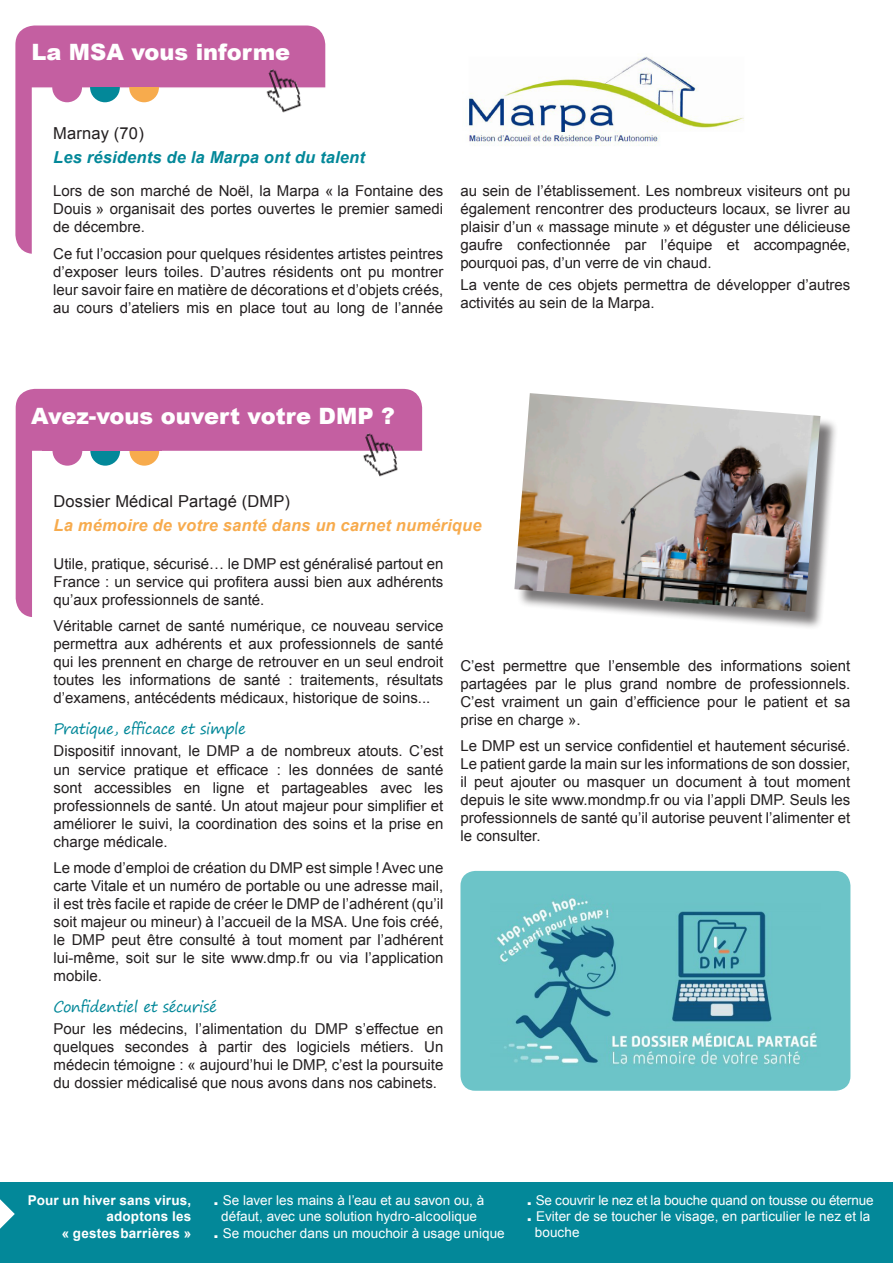
<style>
.page{position:relative;width:893px;height:1263px;background:#fff}
.page>*{position:absolute;margin:0;border:0;box-sizing:border-box;transform-origin:0 0}
.t1{font:900 22.5px "Arial";color:#fff}
.t2{font:18px "Arial";color:#fff}
.t3{font:italic 700 16.5px "Arial";letter-spacing:.01em;color:#f7ab4d}
.t4{font:16.5px "Arial";letter-spacing:.01em;color:#231f20}
.t5{font:italic 700 16.5px "Arial";letter-spacing:.01em;color:#038899}
.t6{font:15px/18px "Arial";color:#231f20;text-align:justify}
.t7{font:15px "Segoe Print";letter-spacing:-.03em;color:#038899}
.t8{font:13.5px "Arial";letter-spacing:.005em;color:#fff}
.t9{font:700 13.5px/16.2px "Arial";letter-spacing:.015em;color:#fff;text-align:right}
.t10{font:13.5px "Arial";letter-spacing:-.015em;color:#fff}
.s1{font-weight:900}
</style>
<div class="page">
<div style="left:15px;top:26px;width:310px;height:228px;background:#c45fa1;border-radius:19px"></div>
<div style="left:32px;top:87px;width:303px;height:196px;background:#fff"></div>
<div style="left:0;top:1182px;width:893px;height:81px;background:#038899"></div>
<svg style="left:0;top:1199px;width:15px;height:30px"></svg>
<img style="left:253px;top:69px;width:60px;height:44px">
<div style="left:52px;top:73px;width:30px;height:29px;background:#c45fa1;border-radius:50%"></div>
<div style="left:90px;top:73px;width:30px;height:29px;background:#038899;border-radius:50%"></div>
<div style="left:129px;top:73px;width:30px;height:29px;background:#f7ab4d;border-radius:50%"></div>
<div style="left:43px;top:70px;width:119px;height:17px;background:#c45fa1"></div>
<div style="left:16px;top:389px;width:406px;height:228px;background:#c45fa1;border-radius:19px"></div>
<div style="left:32px;top:451px;width:436px;height:195px;background:#fff"></div>
<img style="left:350px;top:433px;width:60px;height:44px">
<div style="left:53px;top:436px;width:29px;height:30px;background:#c45fa1;border-radius:50%"></div>
<div style="left:90px;top:436px;width:30px;height:30px;background:#038899;border-radius:50%"></div>
<div style="left:129px;top:436px;width:30px;height:30px;background:#f7ab4d;border-radius:50%"></div>
<div style="left:43px;top:433px;width:119px;height:17px;background:#c45fa1"></div>
<div style="left:517px;top:396px;width:322px;height:234px;background:#231f20;opacity:.6"></div>
<img style="left:514px;top:393px;width:306px;height:219px">
<div style="left:460px;top:871px;width:390px;height:220px;background:#6cc4c8;border-radius:15px"></div>
<img style="left:496px;top:897px;width:321px;height:169px">
<img style="left:468px;top:56px;width:276px;height:90px">
<p class="t2" style="left:64px;top:33px;width:173px">La MSA vous informe</p>
<h1 class="t1" style="left:31px;top:35px;width:260px">La MSA vous informe</h1>
<p class="t4" style="left:53px;top:122px;width:92px">Marnay (70)</p>
<p class="t5" style="left:53px;top:146px;width:313px">Les résidents de la Marpa ont du talent</p>
<p class="t6" style="left:53px;top:182px;width:392px">Lors de son marché de Noël, la Marpa « la Fontaine des Douis » organisait des portes ouvertes le premier samedi de décembre.</p>
<p class="t6" style="left:53px;top:244px;width:392px">Ce fut l’occasion pour quelques résidentes artistes peintres d’exposer leurs toiles. D’autres résidents ont pu montrer leur savoir faire en matière de décorations et d’objets créés, au cours d’ateliers mis en place tout au long de l’année</p>
<p class="t6" style="left:460px;top:182px;width:392px">au sein de l’établissement. Les nombreux visiteurs ont pu également rencontrer des producteurs locaux, se livrer au plaisir d’un « massage minute » et déguster une délicieuse gaufre confectionnée par l’équipe et accompagnée, pourquoi pas, d’un verre de vin chaud.</p>
<p class="t6" style="left:460px;top:276px;width:392px">La vente de ces objets permettra de développer d’autres activités au sein de la Marpa.</p>
<p class="t2" style="left:64px;top:397px;width:173px">La MSA vous informe</p>
<h1 class="t1" style="left:31px;top:400px;width:365px">Avez-vous ouvert votre DMP ?</h1>
<p class="t4" style="left:54px;top:490px;width:238px">Dossier Médical Partagé (DMP)</p>
<p class="t3" style="left:54px;top:514px;width:430px">La mémoire de votre santé dans un carnet numérique</p>
<p class="t6" style="left:54px;top:555px;width:391px">Utile, pratique, sécurisé… le DMP est généralisé partout en France : un service qui profitera aussi bien aux adhérents qu’aux professionnels de santé.</p>
<p class="t6" style="left:54px;top:617px;width:391px">Véritable carnet de santé numérique, ce nouveau service permettra aux adhérents et aux professionnels de santé qui les prennent en charge de retrouver en un seul endroit toutes les informations de santé : traitements, résultats d’examens, antécédents médicaux, historique de soins...</p>
<p class="t7" style="left:54px;top:715px;width:194px">Pratique, efficace et simple</p>
<p class="t6" style="left:54px;top:742px;width:391px">Dispositif innovant, le DMP a de nombreux atouts. C’est un service pratique et efficace : les données de santé sont accessibles en ligne et partageables avec les professionnels de santé. Un atout majeur pour simplifier et améliorer le suivi, la coordination des soins et la prise en charge médicale.</p>
<p class="t6" style="left:54px;top:859px;width:391px">Le mode d’emploi de création du DMP est simple ! Avec une carte Vitale et un numéro de portable ou une adresse mail, il est très facile et rapide de créer le DMP de l’adhérent (qu’il soit majeur ou mineur) à l’accueil de la MSA. Une fois créé, le DMP peut être consulté à tout moment par l’adhérent lui-même, soit sur le site www.dmp.fr ou via l’application mobile.</p>
<p class="t7" style="left:54px;top:993px;width:165px">Confidentiel et sécurisé</p>
<p class="t6" style="left:54px;top:1020px;width:391px">Pour les médecins, l’alimentation du DMP s’effectue en quelques secondes à partir des logiciels métiers. Un médecin témoigne : « aujourd’hui le DMP, c’est la poursuite du dossier médicalisé que nous avons dans nos cabinets.</p>
<p class="t6" style="left:460px;top:657px;width:391px">C’est permettre que l’ensemble des informations soient partagées par le plus grand nombre de professionnels.<br>C’est vraiment un gain d’efficience pour le patient et sa prise en charge ».</p>
<p class="t6" style="left:460px;top:737px;width:391px">Le DMP est un service confidentiel et hautement sécurisé.<br>Le patient garde la main sur les informations de son dossier, il peut ajouter ou masquer un document à tout moment depuis le site www.mondmp.fr ou via l’appli DMP. Seuls les professionnels de santé qu’il autorise peuvent l’alimenter et le consulter.</p>
<p class="t9" style="left:28px;top:1193px;width:165px">Pour un hiver sans virus, adoptons les<br>« gestes barrières »</p>
<p class="t8" style="left:214px;top:1191px;width:272px"><span class="s1">.</span> Se laver les mains à l’eau et au savon ou, à</p>
<p class="t8" style="left:221px;top:1208px;width:257px">défaut, avec une solution hydro-alcoolique</p>
<p class="t8" style="left:214px;top:1224px;width:293px"><span class="s1">.</span> Se moucher dans un mouchoir à usage unique</p>
<p class="t10" style="left:527px;top:1191px;width:348px"><span class="s1">.</span> Se couvrir le nez et la bouche quand on tousse ou éternue</p>
<p class="t8" style="left:527px;top:1207px;width:345px"><span class="s1">.</span> Eviter de se toucher le visage, en particulier le nez et la</p>
<p class="t8" style="left:535px;top:1224px;width:46px">bouche</p>
</div>
